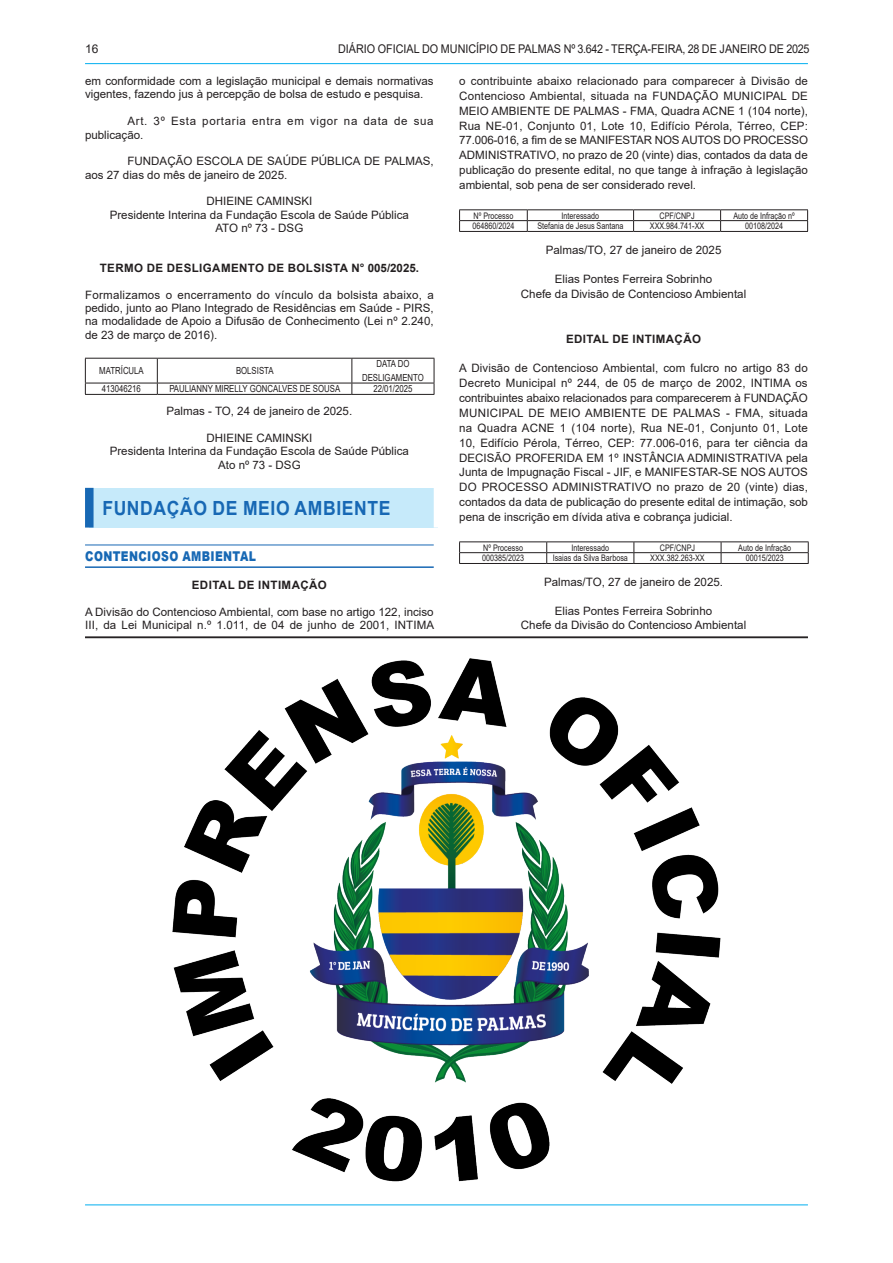
<style>
.page{position:relative;width:893px;height:1263px;background:#fff}
.page>*{position:absolute;margin:0;border:0;box-sizing:border-box;transform-origin:0 0}
.t1{font:700 19.5px "Arial";letter-spacing:.035em;color:#1768b4;scale:.9 1}
.t2{font:900 13.5px "Arial";letter-spacing:.035em;color:#1768b4;scale:.8 1}
.t3{font:12px "Arial";color:#231f20;scale:.9 1}
.t4{font:12px "Arial";color:#231f20}
.t5{font:11.55px/14.9px "Arial";color:#231f20;text-align:center}
.t6{font:700 11.55px "Arial";letter-spacing:.035em;color:#231f20}
.t7{font:11.55px/13.4px "Arial";letter-spacing:.055em;color:#231f20}
.t8{font:9.75px/13.5px "Arial";color:#231f20;text-align:center;scale:.8 1}
.t9{font:9px "Arial";color:#231f20;scale:.8 1}
</style>
<div class="page">
<hr style="left:85px;top:63px;width:723px;height:1px;background:#00aeef">
<hr style="left:85px;top:1204px;width:723px;height:1px;background:#00aeef">
<hr style="left:85px;top:545px;width:349px;height:1px;background:#1768b4">
<hr style="left:85px;top:566px;width:349px;height:2px;background:#1768b4">
<hr style="left:85px;top:358px;width:72px;height:1px;background:#231f20">
<hr style="left:157px;top:358px;width:195px;height:1px;background:#231f20">
<hr style="left:352px;top:358px;width:82px;height:1px;background:#231f20">
<hr style="left:85px;top:383px;width:72px;height:1px;background:#231f20">
<svg style="left:85px;top:358px;width:1px;height:36px"></svg>
<hr style="left:85px;top:394px;width:72px;height:1px;background:#231f20">
<hr style="left:157px;top:383px;width:195px;height:1px;background:#231f20">
<svg style="left:157px;top:358px;width:1px;height:36px"></svg>
<hr style="left:157px;top:394px;width:195px;height:1px;background:#231f20">
<hr style="left:352px;top:383px;width:82px;height:1px;background:#231f20">
<svg style="left:352px;top:358px;width:1px;height:36px"></svg>
<svg style="left:434px;top:358px;width:1px;height:36px"></svg>
<hr style="left:352px;top:394px;width:82px;height:1px;background:#231f20">
<div style="left:89px;top:488px;width:349px;height:39px;background:#c6eafa"></div>
<div style="left:85px;top:488px;width:9px;height:39px;background:#1768b4"></div>
<div style="left:434px;top:488px;width:8px;height:39px;background:#fff"></div>
<hr style="left:459px;top:209px;width:68px;height:1px;background:#231f20">
<hr style="left:527px;top:209px;width:107px;height:1px;background:#231f20">
<hr style="left:634px;top:209px;width:87px;height:1px;background:#231f20">
<hr style="left:721px;top:209px;width:87px;height:1px;background:#231f20">
<hr style="left:459px;top:220px;width:68px;height:1px;background:#231f20">
<svg style="left:459px;top:210px;width:1px;height:21px"></svg>
<hr style="left:459px;top:231px;width:68px;height:1px;background:#231f20">
<hr style="left:527px;top:220px;width:107px;height:1px;background:#231f20">
<svg style="left:527px;top:210px;width:1px;height:21px"></svg>
<hr style="left:527px;top:231px;width:107px;height:1px;background:#231f20">
<hr style="left:634px;top:220px;width:87px;height:1px;background:#231f20">
<svg style="left:633px;top:210px;width:1px;height:21px"></svg>
<hr style="left:634px;top:231px;width:87px;height:1px;background:#231f20">
<hr style="left:721px;top:220px;width:87px;height:1px;background:#231f20">
<svg style="left:720px;top:210px;width:1px;height:21px"></svg>
<svg style="left:807px;top:210px;width:1px;height:21px"></svg>
<hr style="left:721px;top:231px;width:87px;height:1px;background:#231f20">
<hr style="left:459px;top:541px;width:88px;height:1px;background:#231f20">
<hr style="left:547px;top:541px;width:87px;height:1px;background:#231f20">
<hr style="left:634px;top:541px;width:87px;height:1px;background:#231f20">
<hr style="left:721px;top:541px;width:88px;height:1px;background:#231f20">
<hr style="left:459px;top:552px;width:88px;height:1px;background:#231f20">
<svg style="left:459px;top:542px;width:1px;height:21px"></svg>
<hr style="left:459px;top:563px;width:88px;height:1px;background:#231f20">
<hr style="left:547px;top:552px;width:87px;height:1px;background:#231f20">
<svg style="left:546px;top:542px;width:1px;height:21px"></svg>
<hr style="left:547px;top:563px;width:87px;height:1px;background:#231f20">
<hr style="left:634px;top:552px;width:87px;height:1px;background:#231f20">
<svg style="left:634px;top:542px;width:1px;height:21px"></svg>
<hr style="left:634px;top:563px;width:87px;height:1px;background:#231f20">
<hr style="left:721px;top:552px;width:88px;height:1px;background:#231f20">
<svg style="left:721px;top:542px;width:1px;height:21px"></svg>
<svg style="left:808px;top:542px;width:1px;height:21px"></svg>
<hr style="left:721px;top:563px;width:88px;height:1px;background:#231f20">
<hr style="left:85px;top:637px;width:723px;height:1px;background:#231f20">
<img style="left:173px;top:659px;width:547px;height:523px">
<p class="t4" style="left:85px;top:40px;width:15px">16</p>
<p class="t3" style="left:338px;top:40px;width:525px">DIÁRIO OFICIAL DO MUNICÍPIO DE PALMAS Nº 3.642 - TERÇA-FEIRA, 28 DE JANEIRO DE 2025</p>
<p class="t5" style="left:85px;top:74px;width:350px;line-height:13.5px;text-align:left">em conformidade com a legislação municipal e demais normativas vigentes, fazendo jus à percepção de bolsa de estudo e pesquisa.</p>
<p class="t7" style="left:85px;top:114px;width:350px;text-indent:43px">Art. 3º Esta portaria entra em vigor na data de sua publicação.</p>
<p class="t5" style="left:85px;top:154px;width:350px;line-height:13.4px;text-align:left;text-indent:43px">FUNDAÇÃO ESCOLA DE SAÚDE PÚBLICA DE PALMAS, aos 27 dias do mês de janeiro de 2025.</p>
<p class="t5" style="left:110px;top:194px;width:301px;line-height:13.4px">DHIEINE CAMINSKI<br>Presidente Interina da Fundação Escola de Saúde Pública<br>ATO nº 73 - DSG</p>
<p class="t6" style="left:100px;top:260px;width:321px">TERMO DE DESLIGAMENTO DE BOLSISTA N° 005/2025.</p>
<p class="t5" style="left:85px;top:288px;width:350px;line-height:13.4px;text-align:justify">Formalizamos o encerramento do vínculo da bolsista abaixo, a pedido, junto ao Plano Integrado de Residências em Saúde - PIRS, na modalidade de Apoio a Difusão de Conhecimento (Lei nº 2.240, de 23 de março de 2016).</p>
<p class="t8" style="left:99px;top:364px;width:57px">MATRÍCULA</p>
<p class="t8" style="left:236px;top:364px;width:48px">BOLSISTA</p>
<p class="t8" style="left:362px;top:357px;width:79px">DATA DO<br>DESLIGAMENTO</p>
<p class="t8" style="left:102px;top:382px;width:50px">413046216</p>
<p class="t8" style="left:169px;top:382px;width:215px">PAULIANNY MIRELLY GONCALVES DE SOUSA</p>
<p class="t8" style="left:373px;top:382px;width:50px">22/01/2025</p>
<p class="t5" style="left:166px;top:403px;width:187px">Palmas - TO, 24 de janeiro de 2025.</p>
<p class="t5" style="left:110px;top:431px;width:301px;line-height:13.4px">DHIEINE CAMINSKI<br>Presidenta Interina da Fundação Escola de Saúde Pública<br>Ato nº 73 - DSG</p>
<h1 class="t1" style="left:102px;top:494px;width:322px">FUNDAÇÃO DE MEIO AMBIENTE</h1>
<p class="t2" style="left:85px;top:546px;width:215px">CONTENCIOSO AMBIENTAL</p>
<p class="t6" style="left:192px;top:577px;width:137px">EDITAL DE INTIMAÇÃO</p>
<p class="t5" style="left:85px;top:605px;width:351px;line-height:13.5px;text-align:left">A Divisão do Contencioso Ambiental, com base no artigo 122, inciso<br>III, da Lei Municipal n.º 1.011, de 04 de junho de 2001, INTIMA</p>
<p class="t5" style="left:459px;top:73px;width:350px;text-align:justify">o contribuinte abaixo relacionado para comparecer à Divisão de Contencioso Ambiental, situada na FUNDAÇÃO MUNICIPAL DE MEIO AMBIENTE DE PALMAS - FMA, Quadra ACNE 1 (104 norte), Rua NE-01, Conjunto 01, Lote 10, Edifício Pérola, Térreo, CEP:<br>77.006-016, a fim de se MANIFESTAR NOS AUTOS DO PROCESSO ADMINISTRATIVO, no prazo de 20 (vinte) dias, contados da data de publicação do presente edital, no que tange à infração à legislação ambiental, sob pena de ser considerado revel.</p>
<p class="t9" style="left:473px;top:209px;width:51px">Nº Processo</p>
<p class="t9" style="left:562px;top:209px;width:49px">Interessado</p>
<p class="t9" style="left:659px;top:209px;width:46px">CPF/CNPJ</p>
<p class="t9" style="left:733px;top:209px;width:78px">Auto de Infração nº</p>
<p class="t9" style="left:472px;top:220px;width:54px">064860/2024</p>
<p class="t9" style="left:537px;top:220px;width:109px">Stefania de Jesus Santana</p>
<p class="t9" style="left:650px;top:220px;width:70px">XXX.984.741-XX</p>
<p class="t9" style="left:745px;top:220px;width:49px">00108/2024</p>
<p class="t5" style="left:546px;top:242px;width:177px">Palmas/TO, 27 de janeiro de 2025</p>
<p class="t5" style="left:521px;top:272px;width:227px">Elias Pontes Ferreira Sobrinho<br>Chefe da Divisão de Contencioso Ambiental</p>
<p class="t6" style="left:566px;top:330px;width:137px">EDITAL DE INTIMAÇÃO</p>
<p class="t5" style="left:459px;top:361px;width:350px;text-align:justify">A Divisão de Contencioso Ambiental, com fulcro no artigo 83 do Decreto Municipal nº 244, de 05 de março de 2002, INTIMA os contribuintes abaixo relacionados para comparecerem à FUNDAÇÃO MUNICIPAL DE MEIO AMBIENTE DE PALMAS - FMA, situada na Quadra ACNE 1 (104 norte), Rua NE-01, Conjunto 01, Lote 10, Edifício Pérola, Térreo, CEP: 77.006-016, para ter ciência da DECISÃO PROFERIDA EM 1º INSTÂNCIA ADMINISTRATIVA pela Junta de Impugnação Fiscal - JIF, e MANIFESTAR-SE NOS AUTOS DO PROCESSO ADMINISTRATIVO no prazo de 20 (vinte) dias, contados da data de publicação do presente edital de intimação, sob pena de inscrição em dívida ativa e cobrança judicial.</p>
<p class="t9" style="left:483px;top:541px;width:51px">Nº Processo</p>
<p class="t9" style="left:571px;top:541px;width:49px">Interessado</p>
<p class="t9" style="left:660px;top:541px;width:46px">CPF/CNPJ</p>
<p class="t9" style="left:738px;top:541px;width:68px">Auto de Infração</p>
<p class="t9" style="left:482px;top:552px;width:54px">000385/2023</p>
<p class="t9" style="left:553px;top:552px;width:96px">Isaias da Silva Barbosa</p>
<p class="t9" style="left:650px;top:552px;width:70px">XXX.382.263-XX</p>
<p class="t9" style="left:746px;top:552px;width:49px">00015/2023</p>
<p class="t5" style="left:544px;top:574px;width:180px">Palmas/TO, 27 de janeiro de 2025.</p>
<p class="t5" style="left:521px;top:604px;width:227px;line-height:13.5px">Elias Pontes Ferreira Sobrinho<br>Chefe da Divisão do Contencioso Ambiental</p>
</div>
